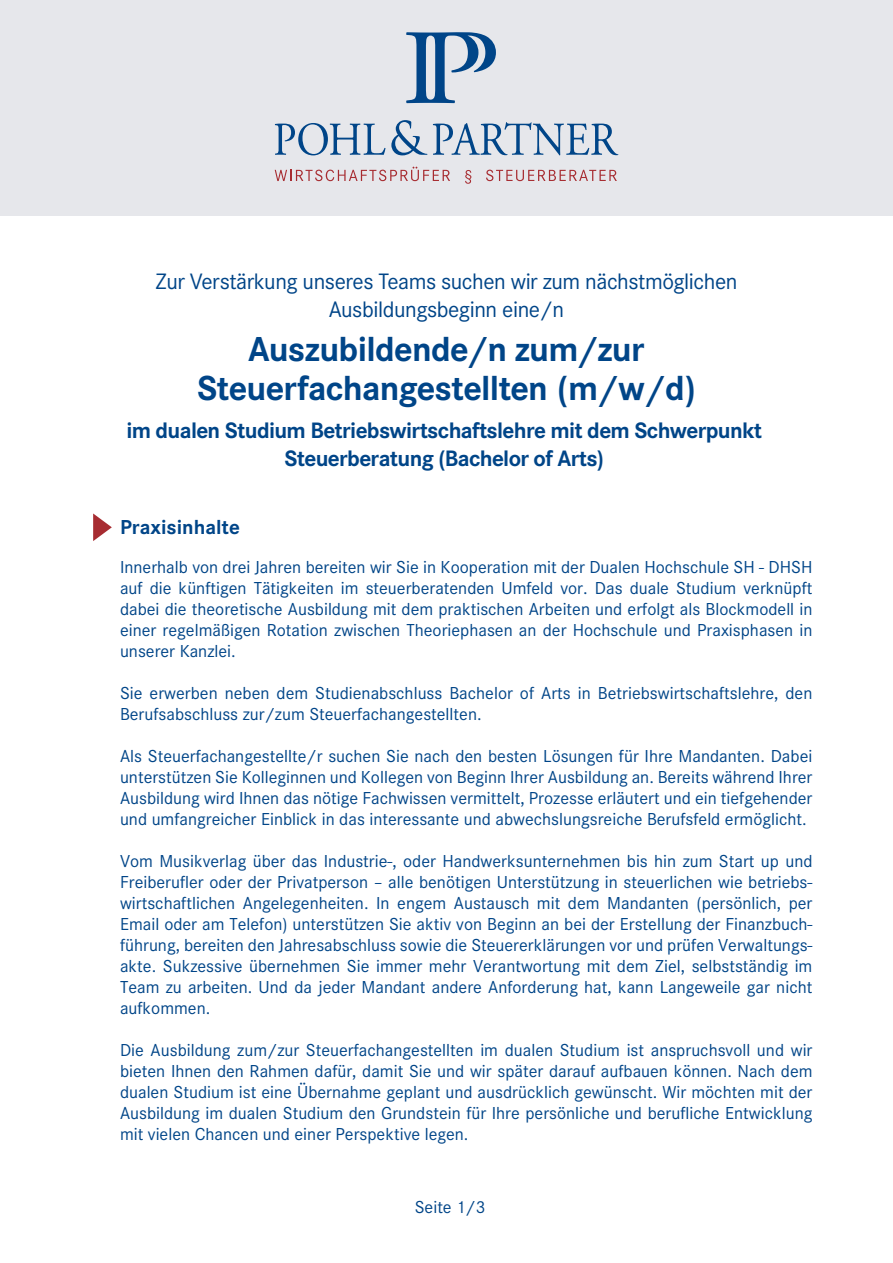
<style>
.page{position:relative;width:893px;height:1263px;background:#fff}
.page>*{position:absolute;margin:0;border:0;box-sizing:border-box;transform-origin:0 0}
.t1{font:700 36px/39px "Corporate S";letter-spacing:-.02em;color:#004588;text-align:center}
.t2{font:700 23.1px/27.8px "Corporate S";letter-spacing:-.03em;color:#004588;text-align:center}
.t3{font:23.1px/27.8px "Corporate S";letter-spacing:-.02em;color:#004588;text-align:center}
.t4{font:700 21px "Corporate S";color:#004588}
.t5{font:18px/21px "Corporate S";color:#004588;text-align:justify}
</style>
<div class="page">
<div style="left:0;top:0;width:893px;height:216px;background:#e6e7eb"></div>
<svg style="left:275px;top:123px;width:110px;height:32px"></svg>
<svg style="left:433px;top:122px;width:185px;height:33px"></svg>
<svg style="left:275px;top:167px;width:175px;height:14px"></svg>
<svg style="left:465px;top:170px;width:6px;height:14px"></svg>
<svg style="left:486px;top:170px;width:131px;height:11px"></svg>
<svg style="left:406px;top:32px;width:90px;height:71px"></svg>
<svg style="left:391px;top:120px;width:36px;height:35px"></svg>
<svg style="left:93px;top:513px;width:19px;height:28px"></svg>
<p class="t3" style="left:155px;top:267px;width:584px">Zur Verstärkung unseres Teams suchen wir zum nächstmöglichen<br>Ausbildungsbeginn eine/n</p>
<h1 class="t1" style="left:197px;top:328px;width:500px">Auszubildende/n zum/zur<br>Steuerfachangestellten (m/w/d)</h1>
<p class="t2" style="left:126px;top:416px;width:637px">im dualen Studium Betriebswirtschaftslehre mit dem Schwerpunkt<br>Steuerberatung (Bachelor of Arts)</p>
<p class="t4" style="left:120px;top:513px;width:121px">Praxisinhalte</p>
<p class="t5" style="left:120px;top:556px;width:694px">Innerhalb von drei Jahren bereiten wir Sie in Kooperation mit der Dualen Hochschule SH - DHSH auf die künftigen Tätigkeiten im steuerberatenden Umfeld vor. Das duale Studium verknüpft dabei die theoretische Ausbildung mit dem praktischen Arbeiten und erfolgt als Blockmodell in einer regelmäßigen Rotation zwischen Theoriephasen an der Hochschule und Praxisphasen in unserer Kanzlei.</p>
<p class="t5" style="left:120px;top:682px;width:694px">Sie erwerben neben dem Studienabschluss Bachelor of Arts in Betriebswirtschaftslehre, den<br>Berufsabschluss zur/zum Steuerfachangestellten.</p>
<p class="t5" style="left:120px;top:745px;width:694px">Als Steuerfachangestellte/r suchen Sie nach den besten Lösungen für Ihre Mandanten. Dabei unterstützen Sie Kolleginnen und Kollegen von Beginn Ihrer Ausbildung an. Bereits während Ihrer Ausbildung wird Ihnen das nötige Fachwissen vermittelt, Prozesse erläutert und ein tiefgehender und umfangreicher Einblick in das interessante und abwechslungsreiche Berufsfeld ermöglicht.</p>
<p class="t5" style="left:120px;top:850px;width:694px">Vom Musikverlag über das Industrie-, oder Handwerksunternehmen bis hin zum Start up und Freiberufler oder der Privatperson – alle benötigen Unterstützung in steuerlichen wie betriebs&shy;wirtschaftlichen Angelegenheiten. In engem Austausch mit dem Mandanten (persönlich, per Email oder am Telefon) unterstützen Sie aktiv von Beginn an bei der Erstellung der Finanzbuch&shy;führung, bereiten den Jahresabschluss sowie die Steuererklärungen vor und prüfen Verwaltungs&shy;akte. Sukzessive übernehmen Sie immer mehr Verantwortung mit dem Ziel, selbstständig im Team zu arbeiten. Und da jeder Mandant andere Anforderung hat, kann Langeweile gar nicht aufkommen.</p>
<p class="t5" style="left:120px;top:1039px;width:694px">Die Ausbildung zum/zur Steuerfachangestellten im dualen Studium ist anspruchsvoll und wir bieten Ihnen den Rahmen dafür, damit Sie und wir später darauf aufbauen können. Nach dem dualen Studium ist eine Übernahme geplant und ausdrücklich gewünscht. Wir möchten mit der Ausbildung im dualen Studium den Grundstein für Ihre persönliche und berufliche Entwicklung mit vielen Chancen und einer Perspektive legen.</p>
<p class="t5" style="left:415px;top:1196px;width:72px">Seite 1/3</p>
</div>
